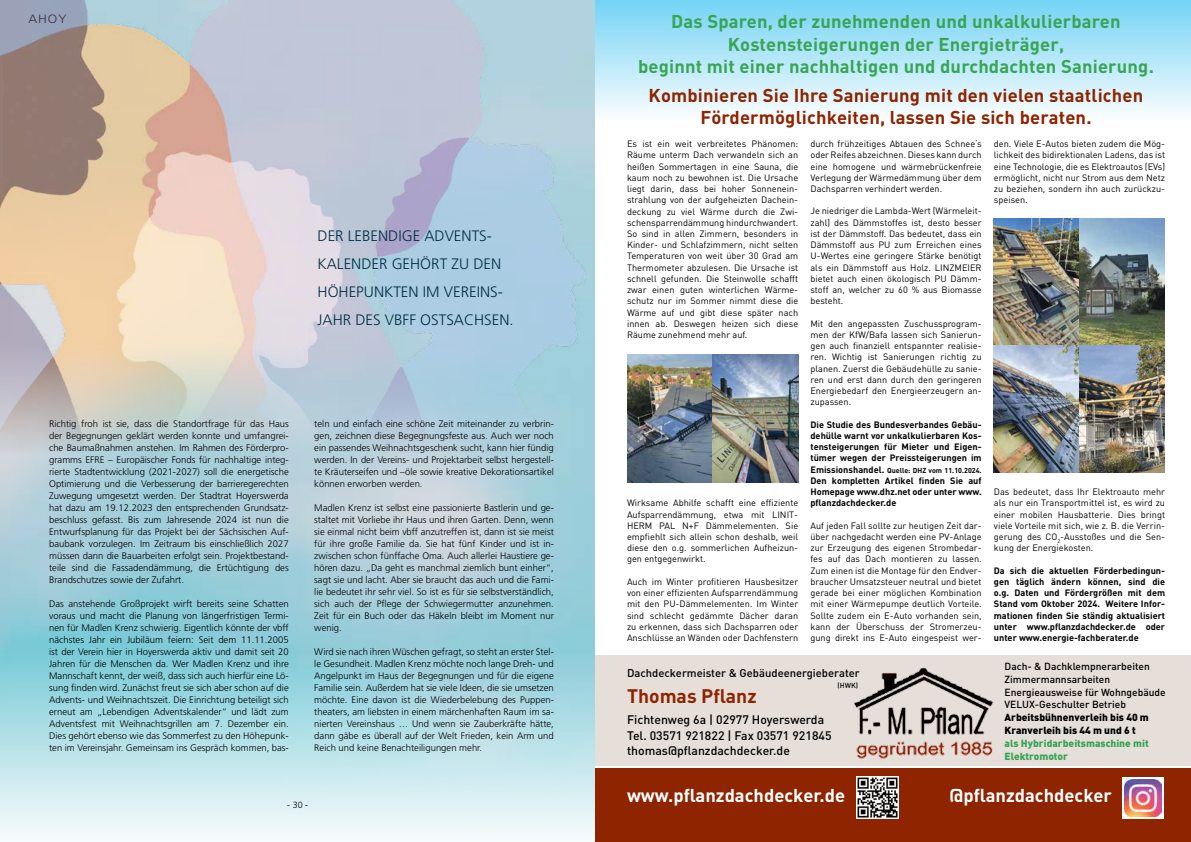
<style>
.page{position:relative;width:1191px;height:842px;background:#fff}
.page>*{position:absolute;margin:0;border:0;box-sizing:border-box;transform-origin:0 0}
.t1{font:700 19.4px "DIN";color:#8e2400}
.t2{font:700 18.4px/22px "DIN";letter-spacing:.01em;color:#38a555;text-align:center}
.t3{font:700 18.4px/22px "DIN";letter-spacing:.01em;color:#8e2400;text-align:center}
.t4{font:700 18.4px "DIN";color:#fff}
.t5{font:300 15.1px/28px "Frutiger LT";color:#003146}
.t6{font:500 12.2px/15.3px "DIN";color:#000}
.t7{font:300 12px "Frutiger LT";color:#000;scale:1.1 1}
.t8{font:500 11.2px "DIN";color:#000}
.t9{font:500 10.2px/12.9px "DIN";color:#000}
.t10{font:900 10.2px/12.9px "DIN";color:#000}
.t11{font:900 10.2px/12.9px "DIN";color:#38a555}
.t12{font:300 9.5px/12px "Frutiger LT";color:#000;text-align:justify}
.t13{font:9.2px/11.2px "DIN";color:#000;text-align:justify}
.t14{font:700 9.2px/11.2px "DIN";color:#000;text-align:justify}
.t15{font:300 9px "Frutiger LT";color:#000}
.t16{font:500 7.2px "DIN";color:#000}
.t17{font:700 7.1px "DIN";color:#000}
.s1{font-size:9.2px}
</style>
<div class="page">
<img style="left:0;top:0;width:585px;height:453px">
<div style="left:595px;top:655px;width:596px;height:111px;background:#e6dfd9"></div>
<div style="left:595px;top:769px;width:596px;height:73px;background:#8e2400"></div>
<img style="left:853px;top:668px;width:141px;height:91px">
<div style="left:595px;top:0;width:596px;height:121px;background:linear-gradient(to bottom,#73d3f5,#fcfefe)"></div>
<img style="left:856px;top:777px;width:42px;height:41px">
<div style="left:1122px;top:777px;width:42px;height:41px;background:linear-gradient(to bottom,#fff,#fff)"></div>
<img style="left:1124px;top:779px;width:37px;height:37px">
<img style="left:627px;top:355px;width:85px;height:127px">
<img style="left:712px;top:355px;width:86px;height:127px">
<img style="left:994px;top:219px;width:85px;height:127px">
<img style="left:1079px;top:219px;width:86px;height:127px">
<img style="left:994px;top:346px;width:85px;height:127px">
<img style="left:1079px;top:346px;width:86px;height:127px">
<p class="t7" style="left:28px;top:12px;width:36px">AHOY</p>
<h3 class="t5" style="left:317px;top:222px;width:198px">DER LEBENDIGE ADVENTS-<br>KALENDER GEHÖRT ZU DEN<br>HÖHEPUNKTEN IM VEREINS-<br>JAHR DES VBFF OSTSACHSEN.</h3>
<p class="t12" style="left:49px;top:417px;width:241px">Richtig froh ist sie, dass die Standortfrage für das Haus der Begegnungen geklärt werden konnte und umfangrei&shy;che Baumaßnahmen anstehen. Im Rahmen des Förderpro&shy;gramms EFRE – Europäischer Fonds für nachhaltige integ&shy;rierte Stadtentwicklung (2021-2027) soll die energetische Optimierung und die Verbesserung der barrieregerechten Zuwegung umgesetzt werden. Der Stadtrat Hoyerswerda hat dazu am 19.12.2023 den entsprechenden Grundsatz&shy;beschluss gefasst. Bis zum Jahresende 2024 ist nun die Entwurfsplanung für das Projekt bei der Sächsischen Auf&shy;baubank vorzulegen. Im Zeitraum bis einschließlich 2027 müssen dann die Bauarbeiten erfolgt sein. Projektbestand&shy;teile sind die Fassadendämmung, die Ertüchtigung des Brandschutzes sowie der Zufahrt.</p>
<p class="t12" style="left:49px;top:597px;width:241px">Das anstehende Großprojekt wirft bereits seine Schatten voraus und macht die Planung von längerfristigen Termi&shy;nen für Madlen Krenz schwierig. Eigentlich könnte der vbff nächstes Jahr ein Jubiläum feiern: Seit dem 11.11.2005 ist der Verein hier in Hoyerswerda aktiv und damit seit 20<br>Jahren für die Menschen da. Wer Madlen Krenz und ihre Mannschaft kennt, der weiß, dass sich auch hierfür eine Lö&shy;sung finden wird. Zunächst freut sie sich aber schon auf die Advents- und Weihnachtszeit. Die Einrichtung beteiligt sich erneut am „Lebendigen Adventskalender“ und lädt zum Adventsfest mit Weihnachtsgrillen am 7. Dezember ein.<br>Dies gehört ebenso wie das Sommerfest zu den Höhepunk&shy;ten im Vereinsjahr. Gemeinsam ins Gespräch kommen, bas-</p>
<p class="t12" style="left:314px;top:417px;width:241px">teln und einfach eine schöne Zeit miteinander zu verbrin&shy;gen, zeichnen diese Begegnungsfeste aus. Auch wer noch ein passendes Weihnachtsgeschenk sucht, kann hier fündig werden. In der Vereins- und Projektarbeit selbst hergestell&shy;te Kräuterseifen und –öle sowie kreative Dekorationsartikel können erworben werden.</p>
<p class="t12" style="left:314px;top:501px;width:241px">Madlen Krenz ist selbst eine passionierte Bastlerin und ge&shy;staltet mit Vorliebe ihr Haus und ihren Garten. Denn, wenn sie einmal nicht beim vbff anzutreffen ist, dann ist sie meist für ihre große Familie da. Sie hat fünf Kinder und ist in&shy;zwischen schon fünffache Oma. Auch allerlei Haustiere ge&shy;hören dazu. „Da geht es manchmal ziemlich bunt einher“, sagt sie und lacht. Aber sie braucht das auch und die Fami&shy;lie bedeutet ihr sehr viel. So ist es für sie selbstverständlich, sich auch der Pflege der Schwiegermutter anzunehmen.<br>Zeit für ein Buch oder das Häkeln bleibt im Moment nur wenig.</p>
<p class="t12" style="left:314px;top:645px;width:241px">Wird sie nach ihren Wüschen gefragt, so steht an erster Stel&shy;le Gesundheit. Madlen Krenz möchte noch lange Dreh- und Angelpunkt im Haus der Begegnungen und für die eigene Familie sein. Außerdem hat sie viele Ideen, die sie umsetzen möchte. Eine davon ist die Wiederbelebung des Puppen&shy;theaters, am liebsten in einem märchenhaften Raum im sa&shy;nierten Vereinshaus … Und wenn sie Zauberkräfte hätte, dann gäbe es überall auf der Welt Frieden, kein Arm und Reich und keine Benachteiligungen mehr.</p>
<p class="t15" style="left:287px;top:799px;width:23px">- 30 -</p>
<h2 class="t2" style="left:638px;top:10px;width:517px">Das Sparen, der zunehmenden und unkalkulierbaren<br>Kostensteigerungen der Energieträger,<br>beginnt mit einer nachhaltigen und durchdachten Sanierung.</h2>
<h2 class="t3" style="left:648px;top:83px;width:496px">Kombinieren Sie Ihre Sanierung mit den vielen staatlichen<br>Fördermöglichkeiten, lassen Sie sich beraten.</h2>
<p class="t13" style="left:627px;top:138px;width:173px">Es ist ein weit verbreitetes Phänomen:<br>Räume unterm Dach verwandeln sich an heißen Sommertagen in eine Sauna, die kaum noch zu bewohnen ist. Die Ursache liegt darin, dass bei hoher Sonnenein&shy;strahlung von der aufgeheizten Dachein&shy;deckung zu viel Wärme durch die Zwi&shy;schensparrendämmung hindurchwandert.<br>So sind in allen Zimmern, besonders in Kinder- und Schlafzimmern, nicht selten Temperaturen von weit über 30 Grad am Thermometer abzulesen. Die Ursache ist schnell gefunden. Die Steinwolle schafft zwar einen guten winterlichen Wärme&shy;schutz nur im Sommer nimmt diese die Wärme auf und gibt diese später nach innen ab. Deswegen heizen sich diese Räume zunehmend mehr auf.</p>
<p class="t13" style="left:627px;top:497px;width:173px">Wirksame Abhilfe schafft eine effiziente Aufsparrendämmung, etwa mit LINIT-HERM PAL N+F Dämmelementen. Sie empfiehlt sich allein schon deshalb, weil diese den o.g. sommerlichen Aufheizun&shy;gen entgegenwirkt.</p>
<p class="t13" style="left:627px;top:576px;width:173px">Auch im Winter profitieren Hausbesitzer von einer effizienten Aufsparrendämmung mit den PU-Dämmelementen. Im Winter sind schlecht gedämmte Dächer daran zu erkennen, dass sich Dachsparren oder Anschlüsse an Wänden oder Dachfenstern</p>
<p class="t13" style="left:810px;top:138px;width:173px">durch frühzeitiges Abtauen des Schnee‘s oder Reifes abzeichnen. Dieses kann durch eine homogene und wärmebrückenfreie Verlegung der Wärmedämmung über dem Dachsparren verhindert werden.</p>
<p class="t13" style="left:810px;top:205px;width:173px">Je niedriger die Lambda-Wert (Wärmeleit&shy;zahl) des Dämmstoffes ist, desto besser ist der Dämmstoff. Das bedeutet, dass ein Dämmstoff aus PU zum Erreichen eines U-Wertes eine geringere Stärke benötigt als ein Dämmstoff aus Holz. LINZMEIER bietet auch einen ökologisch PU Dämm&shy;stoff an, welcher zu 60 % aus Biomasse besteht.</p>
<p class="t13" style="left:810px;top:318px;width:173px">Mit den angepassten Zuschussprogram&shy;men der KfW/Bafa lassen sich Sanierun&shy;gen auch finanziell entspannter realisie&shy;ren. Wichtig ist Sanierungen richtig zu planen. Zuerst die Gebäudehülle zu sanie&shy;ren und erst dann durch den geringeren Energiebedarf den Energieerzeugern an&shy;zupassen.</p>
<p class="t14" style="left:810px;top:418px;width:173px">Die Studie des Bundesverbandes Gebäu&shy;dehülle warnt vor unkalkulierbaren Kos&shy;tensteigerungen für Mieter und Eigen&shy;tümer wegen der Preissteigerungen im</p>
<p class="t17" style="left:810px;top:465px;width:173px"><span class="s1">Emissionshandel.</span> Quelle: DHZ vom 11.10.2024.</p>
<p class="t14" style="left:810px;top:475px;width:173px">Den kompletten Artikel finden Sie auf Homepage www.dhz.net oder unter www. pflanzdachdecker.de</p>
<p class="t13" style="left:810px;top:520px;width:173px">Auf jeden Fall sollte zur heutigen Zeit dar&shy;über nachgedacht werden eine PV-Anlage zur Erzeugung des eigenen Strombedar&shy;fes auf das Dach montieren zu lassen.<br>Zum einen ist die Montage für den Endver&shy;braucher Umsatzsteuer neutral und bietet gerade bei einer möglichen Kombination mit einer Wärmepumpe deutlich Vorteile.<br>Sollte zudem ein E-Auto vorhanden sein, kann der Überschuss der Stromerzeu&shy;gung direkt ins E-Auto eingespeist wer-</p>
<p class="t8" style="left:627px;top:666px;width:234px">Dachdeckermeister &amp; Gebäudeenergieberater</p>
<h1 class="t1" style="left:627px;top:683px;width:131px">Thomas Pflanz</h1>
<p class="t6" style="left:627px;top:712px;width:206px">Fichtenweg 6a | 02977 Hoyerswerda<br>Tel. 03571 921822 | Fax 03571 921845 thomas@pflanzdachdecker.de</p>
<p class="t16" style="left:837px;top:681px;width:22px">(HWK)</p>
<p class="t13" style="left:994px;top:138px;width:173px">den. Viele E-Autos bieten zudem die Mög&shy;lichkeit des bidirektionalen Ladens, das ist eine Technologie, die es Elektroautos (EVs) ermöglicht, nicht nur Strom aus dem Netz zu beziehen, sondern ihn auch zurückzu&shy;speisen.</p>
<p class="t13" style="left:994px;top:486px;width:173px">Das bedeutet, dass Ihr Elektroauto mehr als nur ein Transportmittel ist, es wird zu einer mobilen Hausbatterie. Dies bringt viele Vorteile mit sich, wie z. B. die Verrin&shy;gerung des CO<sub>2</sub>-Ausstoßes und die Sen&shy;kung der Energiekosten.</p>
<p class="t14" style="left:994px;top:564px;width:173px">Da sich die aktuellen Förderbedingun&shy;gen täglich ändern können, sind die o.g. Daten und Fördergrößen mit dem Stand vom Oktober 2024. Weitere Infor&shy;mationen finden Sie ständig aktualisiert unter www.pflanzdachdecker.de oder unter www.energie-fachberater.de</p>
<p class="t9" style="left:1004px;top:659px;width:163px">Dach- &amp; Dachklempnerarbeiten<br>Zimmermannsarbeiten<br>Energieausweise für Wohngebäude<br>VELUX-Geschulter Betrieb</p>
<p class="t10" style="left:1004px;top:711px;width:146px">Arbeitsbühnenverleih bis 40 m<br>Kranverleih bis 44 m und 6 t</p>
<p class="t11" style="left:1004px;top:736px;width:146px">als Hybridarbeitsmaschine mit<br>Elektromotor</p>
<h2 class="t4" style="left:627px;top:783px;width:220px">www.pflanzdachdecker.de</h2>
<h2 class="t4" style="left:949px;top:783px;width:164px">@pflanzdachdecker</h2>
</div>
